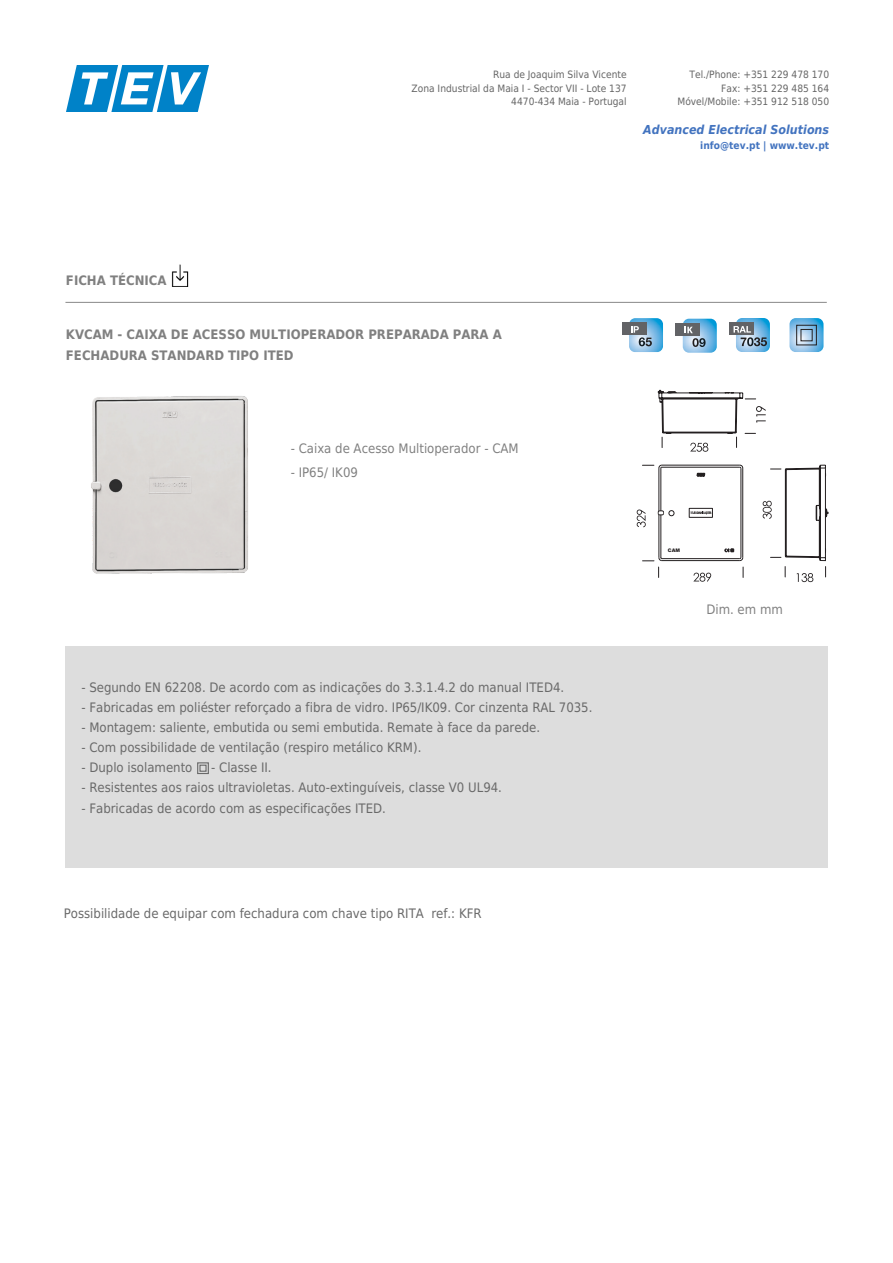
<style>
.page{position:relative;width:893px;height:1263px;background:#fff}
.page>*{position:absolute;margin:0;border:0;box-sizing:border-box;transform-origin:0 0}
.t1{font:13.05px "DejaVu Sans Condensed";color:#696969}
.t2{font:700 13.05px/20.2px "DejaVu Sans Condensed";color:#808080}
.t3{font:13.05px "DejaVu Sans Condensed";color:#808080}
.t4{font:italic 700 12.3px "DejaVu Sans Condensed";color:#4273bf}
.t5{font:10.2px/13.5px "DejaVu Sans Condensed";color:#666;text-align:right}
.t6{font:700 10.2px "DejaVu Sans Condensed";color:#4273bf}
.t7{font:900 4.95px "Arial";color:#231f20}
</style>
<div class="page">
<div style="left:65px;top:647px;width:762px;height:221px;background:#ddd"></div>
<hr style="left:66px;top:302px;width:760px;height:1px;background:#888">
<img style="left:171px;top:264px;width:18px;height:22px">
<img style="left:789px;top:318px;width:34px;height:34px">
<div style="left:796px;top:325px;width:21px;height:20px;border:1px solid #221f20"></div>
<div style="left:801px;top:329px;width:11px;height:12px;border:1px solid #221f20"></div>
<img style="left:683px;top:319px;width:34px;height:34px">
<div style="left:676px;top:323px;width:24px;height:13px;background:#626366"></div>
<img style="left:629px;top:318px;width:34px;height:34px">
<div style="left:622px;top:322px;width:24px;height:13px;background:#626366"></div>
<svg style="left:685px;top:327px;width:21px;height:20px"></svg>
<svg style="left:631px;top:326px;width:21px;height:20px"></svg>
<img style="left:736px;top:318px;width:34px;height:34px">
<div style="left:730px;top:322px;width:24px;height:13px;background:#626366"></div>
<svg style="left:733px;top:326px;width:34px;height:20px"></svg>
<img style="left:91px;top:396px;width:157px;height:178px">
<svg style="left:637px;top:390px;width:192px;height:192px"></svg>
<div style="left:197px;top:762px;width:12px;height:12px;border:1px solid #696969"></div>
<div style="left:199px;top:765px;width:8px;height:7px;border:1px solid #696969"></div>
<img style="left:67px;top:65px;width:142px;height:47px">
<p class="t2" style="left:66px;top:270px;width:102px">FICHA TÉCNICA</p>
<p class="t5" style="left:412px;top:68px;width:217px">Rua de Joaquim Silva Vicente<br>Zona Industrial da Maia I - Sector VII - Lote 137<br>4470-434 Maia - Portugal</p>
<p class="t5" style="left:677px;top:68px;width:153px">Tel./Phone: +351 229 478 170<br>Fax: +351 229 485 164<br>Móvel/Mobile: +351 912 518 050</p>
<p class="t4" style="left:643px;top:121px;width:188px">Advanced Electrical Solutions</p>
<p class="t6" style="left:700px;top:137px;width:130px">info@tev.pt | www.tev.pt</p>
<p class="t2" style="left:66px;top:324px;width:437px">KVCAM - CAIXA DE ACESSO MULTIOPERADOR PREPARADA PARA A<br>FECHADURA STANDARD TIPO ITED</p>
<p class="t3" style="left:291px;top:437px;width:230px">- Caixa de Acesso Multioperador - CAM</p>
<p class="t3" style="left:291px;top:460px;width:69px">- IP65/ IK09</p>
<p class="t1" style="left:81px;top:675px;width:484px">- Segundo EN 62208. De acordo com as indicações do 3.3.1.4.2 do manual ITED4.</p>
<p class="t1" style="left:81px;top:696px;width:513px">- Fabricadas em poliéster reforçado a fibra de vidro. IP65/IK09. Cor cinzenta RAL 7035.</p>
<p class="t1" style="left:81px;top:716px;width:460px">- Montagem: saliente, embutida ou semi embutida. Remate à face da parede.</p>
<p class="t1" style="left:81px;top:736px;width:342px">- Com possibilidade de ventilação (respiro metálico KRM).</p>
<p class="t1" style="left:81px;top:756px;width:113px">- Duplo isolamento</p>
<p class="t1" style="left:211px;top:756px;width:62px">- Classe II.</p>
<p class="t1" style="left:81px;top:776px;width:422px">- Resistentes aos raios ultravioletas. Auto-extinguíveis, classe V0 UL94.</p>
<p class="t1" style="left:81px;top:796px;width:306px">- Fabricadas de acordo com as especificações ITED.</p>
<p class="t1" style="left:64px;top:901px;width:419px">Possibilidade de equipar com fechadura com chave tipo RITA ref.: KFR</p>
<p class="t7" style="left:668px;top:546px;width:14px">CAM</p>
<p class="t3" style="left:706px;top:598px;width:78px">Dim. em mm</p>
</div>
